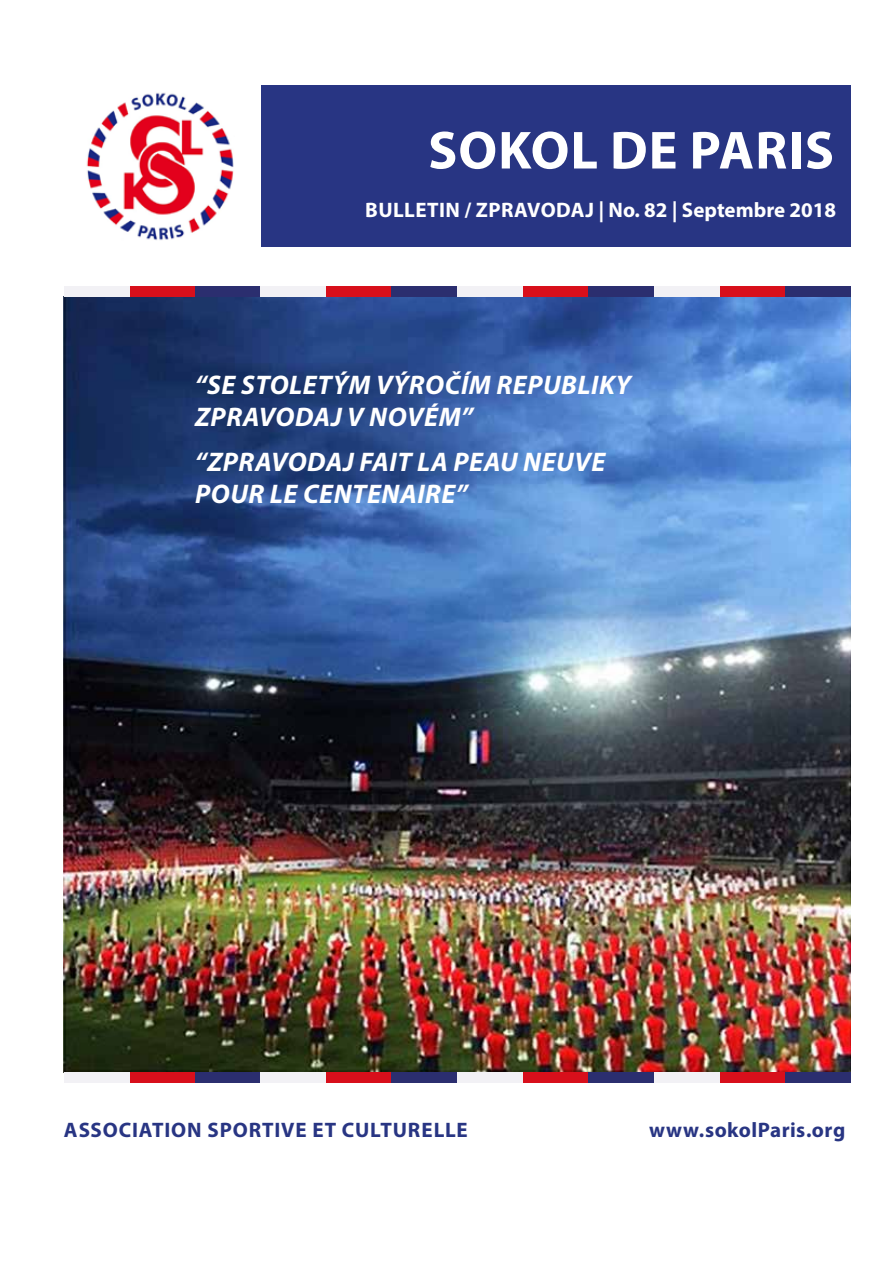
<style>
.page{position:relative;width:893px;height:1263px;background:#fff}
.page>*{position:absolute;margin:0;border:0;box-sizing:border-box;transform-origin:0 0}
.t1{font:700 54px "Myriad Pro";letter-spacing:.02em;color:#fff}
.t2{font:italic 700 27px/32.4px "Myriad Pro";letter-spacing:.02em;color:#fff}
.t3{font:700 21px "Myriad Pro";letter-spacing:.035em;color:#283583}
.t4{font:700 21px "Myriad Pro";letter-spacing:.005em;color:#fff}
</style>
<div class="page">
<div style="left:260px;top:85px;width:590px;height:162px;background:#283583"></div>
<img style="left:86px;top:92px;width:148px;height:148px">
<img style="left:64px;top:297px;width:786px;height:775px">
<div style="left:129px;top:286px;width:66px;height:11px;background:#d80f1b"></div>
<div style="left:64px;top:286px;width:65px;height:11px;background:#f2f1f5"></div>
<div style="left:195px;top:286px;width:65px;height:11px;background:#2b2e6f"></div>
<div style="left:326px;top:286px;width:66px;height:11px;background:#d80f1b"></div>
<div style="left:260px;top:286px;width:66px;height:11px;background:#f2f1f5"></div>
<div style="left:392px;top:286px;width:65px;height:11px;background:#2b2e6f"></div>
<div style="left:523px;top:286px;width:65px;height:11px;background:#d80f1b"></div>
<div style="left:457px;top:286px;width:66px;height:11px;background:#f2f1f5"></div>
<div style="left:588px;top:286px;width:66px;height:11px;background:#2b2e6f"></div>
<div style="left:719px;top:286px;width:66px;height:11px;background:#d80f1b"></div>
<div style="left:654px;top:286px;width:65px;height:11px;background:#f2f1f5"></div>
<div style="left:785px;top:286px;width:65px;height:11px;background:#2b2e6f"></div>
<div style="left:129px;top:1072px;width:66px;height:11px;background:#d80f1b"></div>
<div style="left:64px;top:1072px;width:65px;height:11px;background:#f2f1f5"></div>
<div style="left:195px;top:1072px;width:65px;height:11px;background:#2b2e6f"></div>
<div style="left:326px;top:1072px;width:66px;height:11px;background:#d80f1b"></div>
<div style="left:260px;top:1072px;width:66px;height:11px;background:#f2f1f5"></div>
<div style="left:392px;top:1072px;width:65px;height:11px;background:#2b2e6f"></div>
<div style="left:523px;top:1072px;width:65px;height:11px;background:#d80f1b"></div>
<div style="left:457px;top:1072px;width:66px;height:11px;background:#f2f1f5"></div>
<div style="left:588px;top:1072px;width:66px;height:11px;background:#2b2e6f"></div>
<div style="left:719px;top:1072px;width:66px;height:11px;background:#d80f1b"></div>
<div style="left:654px;top:1072px;width:65px;height:11px;background:#f2f1f5"></div>
<div style="left:785px;top:1072px;width:65px;height:11px;background:#2b2e6f"></div>
<h1 class="t1" style="left:428px;top:115px;width:407px">SOKOL DE PARIS</h1>
<p class="t4" style="left:365px;top:196px;width:472px">BULLETIN / ZPRAVODAJ | No. 82 | Septembre 2018</p>
<p class="t2" style="left:195px;top:368px;width:438px">“SE STOLETÝM VÝROČÍM REPUBLIKY<br>ZPRAVODAJ V NOVÉM”</p>
<p class="t2" style="left:195px;top:444px;width:412px">“ZPRAVODAJ FAIT LA PEAU NEUVE<br>POUR LE CENTENAIRE”</p>
<p class="t3" style="left:64px;top:1117px;width:405px">ASSOCIATION SPORTIVE ET CULTURELLE</p>
<p class="t3" style="left:649px;top:1117px;width:198px">www.sokolParis.org</p>
</div>
